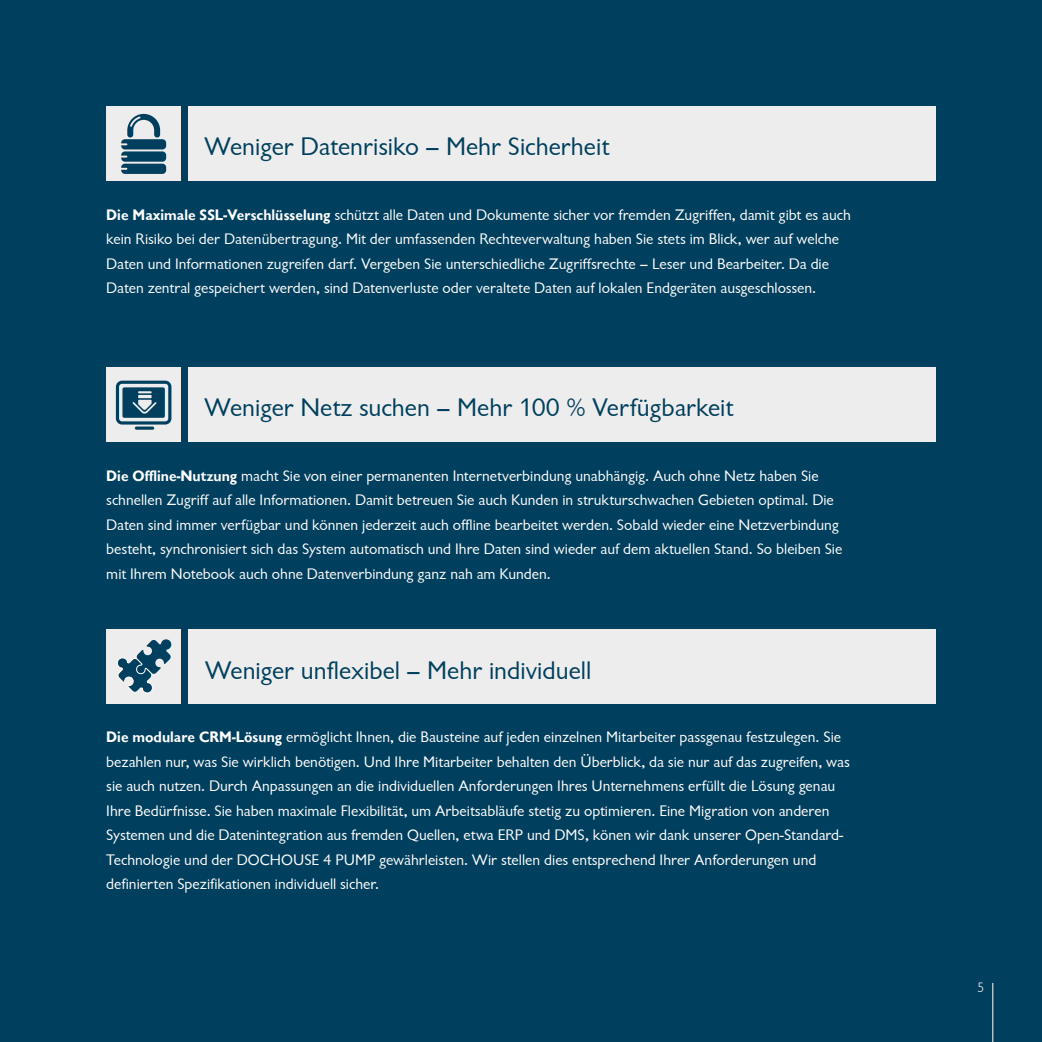
<style>
.page{position:relative;width:1042px;height:1042px;background:#003f5d}
.page>*{position:absolute;margin:0;border:0;box-sizing:border-box;transform-origin:0 0}
.t1{font:26.25px "Chantilly";color:#003f5d}
.t2{font:15.75px/24.5px "Chantilly";color:#fff}
.t3{font:300 14px "Chantilly";color:#fff}
.s1{font-weight:700}
</style>
<div class="page">
<hr style="left:992px;top:983px;width:1px;height:59px;background:#fff">
<div style="left:188px;top:106px;width:747px;height:75px;background:#ededed"></div>
<div style="left:106px;top:106px;width:75px;height:75px;background:#ededed"></div>
<svg style="left:121px;top:114px;width:45px;height:60px"></svg>
<div style="left:188px;top:368px;width:747px;height:74px;background:#ededed"></div>
<div style="left:106px;top:368px;width:75px;height:74px;background:#ededed"></div>
<svg style="left:135px;top:426px;width:19px;height:4px"></svg>
<svg style="left:116px;top:381px;width:55px;height:43px"></svg>
<div style="left:188px;top:629px;width:747px;height:74px;background:#ededed"></div>
<div style="left:107px;top:629px;width:74px;height:74px;background:#ededed"></div>
<svg style="left:117px;top:639px;width:55px;height:54px"></svg>
<h1 class="t1" style="left:204px;top:132px;width:406px">Weniger Datenrisiko – Mehr Sicherheit</h1>
<p class="t2" style="left:106px;top:202px;width:746px"><span class="s1">Die Maximale SSL-Verschlüsselung</span> schützt alle Daten und Dokumente sicher vor fremden Zugriffen, damit gibt es auch kein Risiko bei der Datenübertragung. Mit der umfassenden Rechteverwaltung haben Sie stets im Blick, wer auf welche Daten und Informationen zugreifen darf. Vergeben Sie unterschiedliche Zugriffsrechte – Leser und Bearbeiter. Da die Daten zentral gespeichert werden, sind Datenverluste oder veraltete Daten auf lokalen Endgeräten ausgeschlossen.</p>
<h1 class="t1" style="left:204px;top:393px;width:531px">Weniger Netz suchen – Mehr 100 % Verfügbarkeit</h1>
<p class="t2" style="left:106px;top:464px;width:737px"><span class="s1">Die Offline-Nutzung</span> macht Sie von einer permanenten Internetverbindung unabhängig. Auch ohne Netz haben Sie schnellen Zugriff auf alle Informationen. Damit betreuen Sie auch Kunden in strukturschwachen Gebieten optimal. Die Daten sind immer verfügbar und können jederzeit auch offline bearbeitet werden. Sobald wieder eine Netzverbindung besteht, synchronisiert sich das System automatisch und Ihre Daten sind wieder auf dem aktuellen Stand. So bleiben Sie mit Ihrem Notebook auch ohne Datenverbindung ganz nah am Kunden.</p>
<h1 class="t1" style="left:205px;top:656px;width:388px">Weniger unflexibel – Mehr individuell</h1>
<p class="t2" style="left:106px;top:725px;width:745px"><span class="s1">Die modulare CRM-Lösung</span> ermöglicht Ihnen, die Bausteine auf jeden einzelnen Mitarbeiter passgenau festzulegen. Sie bezahlen nur, was Sie wirklich benötigen. Und Ihre Mitarbeiter behalten den Überblick, da sie nur auf das zugreifen, was sie auch nutzen. Durch Anpassungen an die individuellen Anforderungen Ihres Unternehmens erfüllt die Lösung genau Ihre Bedürfnisse. Sie haben maximale Flexibilität, um Arbeitsabläufe stetig zu optimieren. Eine Migration von anderen Systemen und die Datenintegration aus fremden Quellen, etwa ERP und DMS, könen wir dank unserer Open-Standard-Technologie und der DOCHOUSE 4 PUMP gewährleisten. Wir stellen dies entsprechend Ihrer Anforderungen und definierten Spezifikationen individuell sicher.</p>
<p class="t3" style="left:977px;top:980px;width:9px">5</p>
</div>
